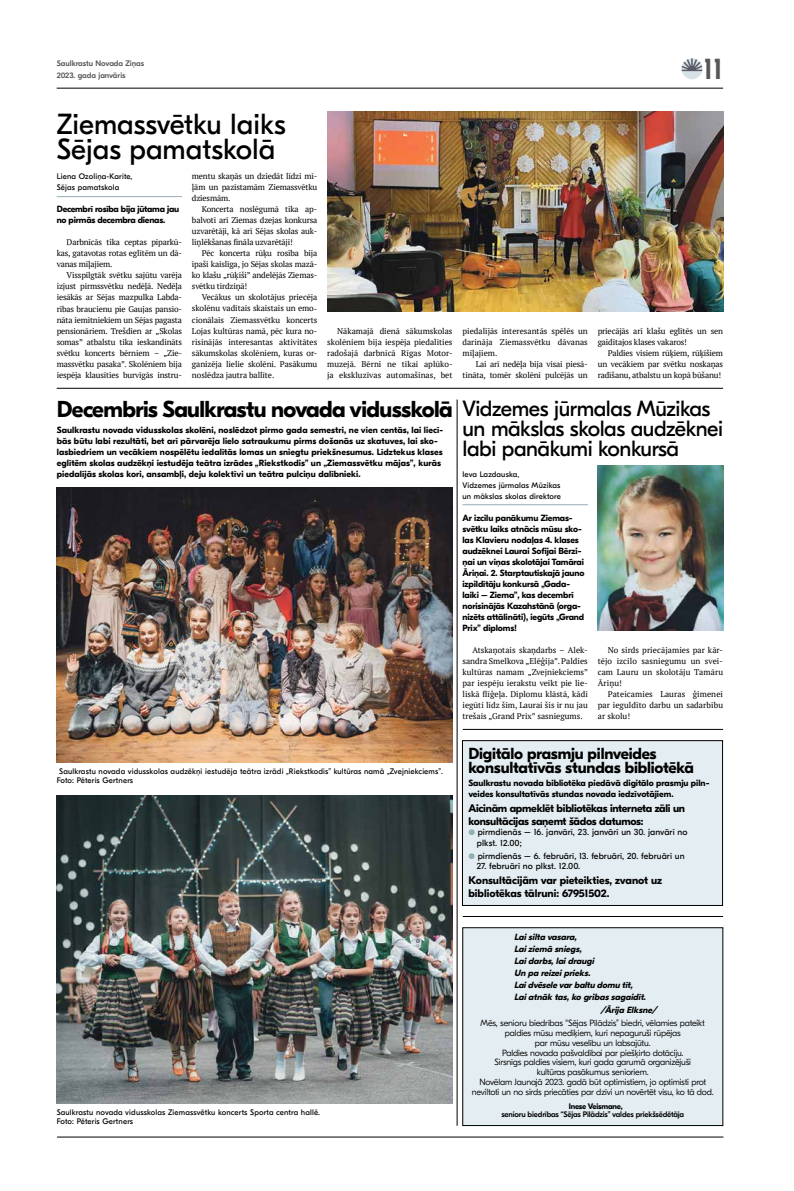
<style>
.page{position:relative;width:794px;height:1191px;background:#fff}
.page>*{position:absolute;margin:0;border:0;box-sizing:border-box;transform-origin:0 0}
.t1{font:500 30px "GT Eesti Pro Display";color:#565655}
.t2{font:29px/25px "GT Eesti Pro Display";color:#000}
.t3{font:700 23px "GT Eesti Pro Display";letter-spacing:-.025em;color:#000}
.t4{font:22px/20px "GT Eesti Pro Display";letter-spacing:-.02em;color:#000}
.t5{font:700 16px/14.5px "GT Eesti Pro Display";letter-spacing:-.01em;color:#000}
.t6{font:700 11px/12.5px "GT Eesti Pro Display";letter-spacing:-.02em;color:#000}
.t7{font:700 11px/12.5px "GT Eesti Pro Display";color:#000}
.t8{font:700 9px/11px "GT Eesti Pro Display";color:#000}
.t9{font:300 9px/9.9px "GT Eesti Pro Display";letter-spacing:-.02em;color:#000;text-align:center}
.t10{font:italic 700 9px/11.9px "GT Eesti Pro Display";color:#000}
.t11{font:9px/10.1px "GT Eesti Pro Display";letter-spacing:.01em;color:#000}
.t12{font:700 9px/11px "GT Eesti Pro Display";letter-spacing:-.02em;color:#000}
.t13{font:8.3px/11px "PT Serif";letter-spacing:-.02em;color:#000;text-align:justify}
.t14{font:8px/11px "GT Eesti Pro Display";letter-spacing:.02em;color:#000}
.t15{font:500 8px "GT Eesti Pro Display";letter-spacing:-.02em;color:#000}
.t16{font:500 8px/12px "GT Eesti Pro Display";color:#565655}
.t17{font:700 8px "GT Eesti Pro Display";letter-spacing:-.02em;color:#000}
.s1{font-weight:400;font-size:22px}
</style>
<div class="page">
<hr style="left:57px;top:88px;width:666px;height:1px;background:#000">
<hr style="left:57px;top:1136px;width:666px;height:1px;background:#000">
<svg style="left:681px;top:58px;width:21px;height:21px"></svg>
<svg style="left:681px;top:58px;width:21px;height:13px"></svg>
<hr style="left:57px;top:388px;width:666px;height:1px;background:#000">
<hr style="left:463px;top:729px;width:260px;height:1px;background:#000">
<hr style="left:463px;top:916px;width:260px;height:1px;background:#000">
<hr style="left:457px;top:399px;width:1px;height:726px;background:#000">
<hr style="left:57px;top:196px;width:125px;height:1px;background:#95adb6">
<hr style="left:462px;top:504px;width:126px;height:1px;background:#95adb6">
<img style="left:327px;top:112px;width:396px;height:199px">
<img style="left:598px;top:465px;width:125px;height:165px">
<div style="left:462px;top:740px;width:260px;height:165px;background:#e4edf1"></div>
<div style="left:462px;top:740px;width:261px;height:165px;border:1px solid #000"></div>
<div style="left:463px;top:927px;width:260px;height:198px;background:#e4edf1"></div>
<img style="left:57px;top:487px;width:395px;height:275px">
<img style="left:57px;top:795px;width:395px;height:308px">
<p class="t16" style="left:57px;top:58px;width:89px">Saulkrastu Novada Ziņas<br>2023. gada janvāris</p>
<h1 class="t1" style="left:703px;top:53px;width:21px">11</h1>
<h2 class="t2" style="left:57px;top:112px;width:230px">Ziemassvētku laiks<br>Sējas pamatskolā</h2>
<p class="t14" style="left:57px;top:171px;width:77px">Liena Ozoliņa-Karīte,<br>Sējas pamatskola</p>
<p class="t12" style="left:57px;top:204px;width:124px">Decembrī rosība bija jūtama jau no pirmās decembra dienas.</p>
<p class="t13" style="left:57px;top:237px;width:127px;text-indent:10px">Darbnīcās tika ceptas piparkū&shy;kas, gatavotas rotas eglītēm un dā&shy;vanas mīļajiem.</p>
<p class="t13" style="left:57px;top:270px;width:127px;text-indent:10px">Visspilgtāk svētku sajūtu varēja izjust pirmssvētku nedēļā. Nedēļa iesākās ar Sējas mazpulka Labda&shy;rības braucienu pie Gaujas pansio&shy;nāta iemītniekiem un Sējas pagasta pensionāriem. Trešdien ar „Skolas somas” atbalstu tika ieskandināts svētku koncerts bērniem – „Zie&shy;massvētku pasaka”. Skolēniem bija iespēja klausīties burvīgās instru-</p>
<p class="t13" style="left:192px;top:171px;width:127px">mentu skaņās un dziedāt līdzi mī&shy;ļām un pazīstamām Ziemassvētku dziesmām.</p>
<p class="t13" style="left:192px;top:204px;width:127px;text-indent:10px">Koncerta noslēgumā tika ap&shy;balvoti arī Ziemas dzejas konkursa uzvarētāji, kā arī Sējas skolas auk&shy;liņlēkšanas fināla uzvarētāji!</p>
<p class="t13" style="left:192px;top:248px;width:127px;text-indent:10px">Pēc koncerta rūķu rosība bija īpaši kaislīga, jo Sējas skolas mazā&shy;ko klašu „rūķīši” andelējās Ziemas&shy;svētku tirdziņā!</p>
<p class="t13" style="left:192px;top:292px;width:127px;text-indent:10px">Vecākus un skolotājus priecēja skolēnu vadītais skaistais un emo&shy;cionālais Ziemassvētku koncerts Lojas kultūras namā, pēc kura no&shy;risinājās interesantas aktivitātes sākumskolas skolēniem, kuras or&shy;ganizēja lielie skolēni. Pasākumu noslēdza jautra ballīte.</p>
<p class="t13" style="left:327px;top:325px;width:127px;text-indent:10px">Nākamajā dienā sākumskolas skolēniem bija iespēja piedalīties radošajā darbnīcā Rīgas Motor&shy;muzejā. Bērni ne tikai aplūko&shy;ja ekskluzīvas automašīnas, bet</p>
<p class="t13" style="left:462px;top:325px;width:127px">piedalījās interesantās spēlēs un darināja Ziemassvētku dāvanas mīļajiem.</p>
<p class="t13" style="left:462px;top:358px;width:127px;text-align:right">Lai arī nedēļa bija visai piesā&shy;tināta, tomēr skolēni pulcējās un</p>
<p class="t13" style="left:598px;top:325px;width:127px">priecājās arī klašu eglītēs un sen gaidītajos klases vakaros!</p>
<p class="t13" style="left:598px;top:347px;width:127px;text-indent:10px">Paldies visiem rūķiem, rūķīšiem un vecākiem par svētku noskaņas radīšanu, atbalstu un kopā būšanu!</p>
<h3 class="t3" style="left:57px;top:396px;width:655px">Decembris Saulkrastu novada vidusskolā <span class="s1">Vidzemes jūrmalas Mūzikas</span></h3>
<p class="t8" style="left:57px;top:424px;width:388px">Saulkrastu novada vidusskolas skolēni, noslēdzot pirmo gada semestri, ne vien centās, lai liecī&shy;bās būtu labi rezultāti, bet arī pārvarēja lielo satraukumu pirms došanās uz skatuves, lai sko&shy;lasbiedriem un vecākiem nospēlētu iedalītās lomas un sniegtu priekšnesumus. Līdztekus klases eglītēm skolas audzēkņi iestudēja teātra izrādes „Riekstkodis” un „Ziemassvētku mājas”, kurās piedalījās skolas kori, ansambļi, deju kolektīvi un teātra pulciņu dalībnieki.</p>
<h3 class="t4" style="left:462px;top:419px;width:262px">un mākslas skolas audzēknei labi panākumi konkursā</h3>
<p class="t14" style="left:462px;top:468px;width:100px">Ieva Lazdauska,<br>Vidzemes jūrmalas Mūzikas un mākslas skolas direktore</p>
<p class="t8" style="left:462px;top:512px;width:124px">Ar izcilu panākumu Ziemas&shy;svētku laiks atnācis mūsu sko&shy;las Klavieru nodaļas 4. klases audzēknei Laurai Sofijai Bērzi&shy;ņai un viņas skolotājai Tamārai<br>Āriņai. 2. Starptautiskajā jauno izpildītāju konkursā „Gada&shy;laiki – Ziema”, kas decembrī norisinājās Kazahstānā (orga&shy;nizēts attālināti), iegūts „Grand<br>Prix” diploms!</p>
<p class="t13" style="left:462px;top:644px;width:127px;text-indent:10px">Atskaņotais skaņdarbs – Alek&shy;sandra Smelkova „Elēģija”. Paldies kultūras namam „Zvejniekciems” par iespēju ierakstu veikt pie lie&shy;liskā flīģeļa. Diplomu klāstā, kādi iegūti līdz šim, Laurai šis ir nu jau trešais „Grand Prix” sasniegums.</p>
<p class="t13" style="left:598px;top:644px;width:127px;text-indent:10px">No sirds priecājamies par kār&shy;tējo izcilo sasniegumu un svei&shy;cam Lauru un skolotāju Tamāru Āriņu!</p>
<p class="t13" style="left:598px;top:688px;width:127px;text-indent:10px">Pateicamies Lauras ģimenei par ieguldīto darbu un sadarbību ar skolu!</p>
<h3 class="t5" style="left:468px;top:746px;width:227px">Digitālo prasmju pilnveides konsultatīvās stundas bibliotēkā</h3>
<p class="t8" style="left:468px;top:777px;width:243px;line-height:11.5px">Saulkrastu novada bibliotēka piedāvā digitālo prasmju piln&shy;veides konsultatīvās stundas novada iedzīvotājiem.</p>
<h3 class="t6" style="left:468px;top:802px;width:218px">Aicinām apmeklēt bibliotēkas interneta zāli un konsultācijas saņemt šādos datumos:</h3>
<p class="t11" style="left:477px;top:827px;width:212px">pirmdienās – 16. janvārī, 23. janvārī un 30. janvārī no plkst. 12.00;</p>
<p class="t11" style="left:478px;top:851px;width:208px">pirmdienās – 6. februārī, 13. februārī, 20. februārī un</p>
<p class="t11" style="left:477px;top:861px;width:105px">27. februārī no plkst. 12.00.</p>
<h3 class="t7" style="left:468px;top:874px;width:195px">Konsultācijām var pieteikties, zvanot uz bibliotēkas tālruni: 67951502.</h3>
<p class="t10" style="left:514px;top:931px;width:135px">Laisilta vasara,<br>Laiziemā sniegs,<br>Laidarbs,laidraugi<br>Un pa reizeiprieks.<br>Laidvēsele varbaltu domu tīt,<br>Laiatnāk tas,ko gribassagaidīt.</p>
<p class="t10" style="left:600px;top:1004px;width:61px">/Ārija Elksne/</p>
<p class="t9" style="left:472px;top:1018px;width:243px">Mēs, senioru biedrības “Sējas Pīlādzis” biedri, vēlamies pateikt paldies mūsu mediķiem, kuri nepaguruši rūpējas<br>par mūsu veselību un labsajūtu.<br>Paldies novada pašvaldībai par piešķirto dotāciju.<br>Sirsnīgs paldies visiem, kuri gada garumā organizējuši<br>kultūras pasākumus senioriem.<br>Novēlam Jaunajā 2023. gadā būt optimistiem, jo optimisti prot neviltoti un no sirds priecāties par dzīvi un novērtēt visu, ko tā dod.</p>
<p class="t17" style="left:568px;top:1101px;width:56px">Inese Veismane,</p>
<p class="t15" style="left:501px;top:1109px;width:184px">senioru biedrības “Sējas Pīlādzis” valdes priekšsēdētāja</p>
<p class="t14" style="left:57px;top:767px;width:388px;line-height:9px;text-indent:2px">Saulkrastu novada vidusskolas audzēkņi iestudēja teātra izrādi „Riekstkodis” kultūras namā „Zvejniekciems”.<br>Foto: Pēteris Gertners</p>
<p class="t14" style="left:57px;top:1108px;width:265px;line-height:9px">Saulkrastu novada vidusskolas Ziemassvētku koncerts Sporta centra hallē.<br>Foto: Pēteris Gertners</p>
</div>
